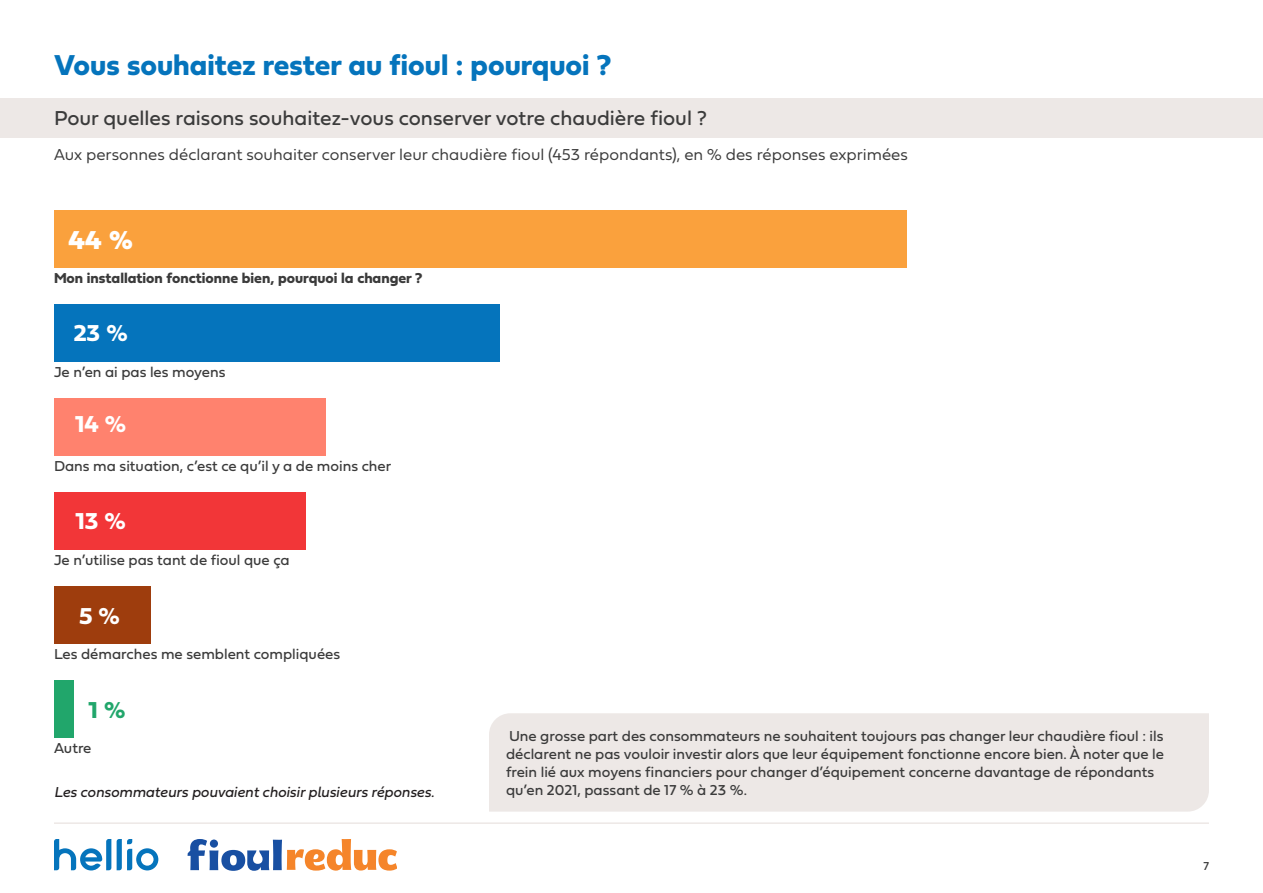
<style>
.page{position:relative;width:1263px;height:893px;background:#fff}
.page>*{position:absolute;margin:0;border:0;box-sizing:border-box;transform-origin:0 0}
.t1{font:30px "Fieldwork Geo Bold";color:#0574bc}
.t2{font:27px "Fieldwork Geo Black";color:#fff}
.t3{font:24px "Fieldwork Geo Bold";color:#fff}
.t4{font:24px "Fieldwork Geo Bold";color:#21a66b}
.t5{font:21px "Fieldwork Geo Regular";color:#3b3b3b}
.t6{font:16.5px "Fieldwork Geo Light";color:#3b3b3b}
.t7{font:15px/18px "Fieldwork Geo Regular";color:#3b3b3b;text-align:justify}
.t8{font:italic 15px "Fieldwork";color:#231f20}
.t9{font:15px "Fieldwork Geo Bold";color:#3b3b3b}
.t10{font:12px "Fieldwork Geo Regular";color:#3b3b3b}
</style>
<div class="page">
<svg style="left:188px;top:839px;width:209px;height:31px"></svg>
<svg style="left:54px;top:839px;width:57px;height:31px"></svg>
<svg style="left:117px;top:839px;width:41px;height:31px"></svg>
<hr style="left:54px;top:822px;width:1155px;height:2px;background:#ede8e6">
<div style="left:54px;top:681px;width:19px;height:57px;background:#21a66b"></div>
<div style="left:54px;top:587px;width:97px;height:57px;background:#9e3d0d"></div>
<div style="left:54px;top:492px;width:252px;height:58px;background:#f23638"></div>
<div style="left:54px;top:398px;width:271px;height:58px;background:#ff826e"></div>
<div style="left:54px;top:304px;width:446px;height:57px;background:#0574bc"></div>
<div style="left:54px;top:210px;width:853px;height:57px;background:#faa13d"></div>
<div style="left:0;top:98px;width:1263px;height:40px;background:#ede8e6"></div>
<div style="left:489px;top:713px;width:720px;height:99px;background:#ede8e6"></div>
<p class="t1" style="left:54px;top:41px;width:559px">Vous souhaitez rester au fioul : pourquoi ?</p>
<p class="t5" style="left:54px;top:101px;width:654px">Pour quelles raisons souhaitez-vous conserver votre chaudière fioul ?</p>
<p class="t6" style="left:54px;top:141px;width:855px">Aux personnes déclarant souhaiter conserver leur chaudière fioul (453 répondants), en % des réponses exprimées</p>
<p class="t2" style="left:69px;top:216px;width:66px">44 %</p>
<p class="t9" style="left:54px;top:267px;width:370px">Mon installation fonctionne bien, pourquoi la changer ?</p>
<p class="t3" style="left:74px;top:314px;width:56px">23 %</p>
<p class="t7" style="left:54px;top:363px;width:173px">Je n’en ai pas les moyens</p>
<p class="t3" style="left:75px;top:405px;width:53px">14 %</p>
<p class="t7" style="left:54px;top:457px;width:339px">Dans ma situation, c’est ce qu’il y a de moins cher</p>
<p class="t3" style="left:76px;top:502px;width:52px">13 %</p>
<p class="t7" style="left:54px;top:551px;width:237px">Je n’utilise pas tant de fioul que ça</p>
<p class="t3" style="left:79px;top:597px;width:43px">5 %</p>
<p class="t7" style="left:54px;top:645px;width:288px">Les démarches me semblent compliquées</p>
<p class="t4" style="left:89px;top:691px;width:39px">1 %</p>
<p class="t7" style="left:54px;top:739px;width:39px">Autre</p>
<p class="t7" style="left:506px;top:726px;width:659px">Une grosse part des consommateurs ne souhaitent toujours pas changer leur chaudière fioul : ils déclarent ne pas vouloir investir alors que leur équipement fonctionne encore bien. À noter que le frein lié aux moyens financiers pour changer d’équipement concerne davantage de répondants</p>
<p class="t8" style="left:54px;top:780px;width:382px">Les consommateurs pouvaient choisir plusieurs réponses.</p>
<p class="t7" style="left:506px;top:780px;width:242px">qu’en 2021, passant de 17 % à 23 %.</p>
<p class="t10" style="left:1203px;top:857px;width:7px">7</p>
</div>
